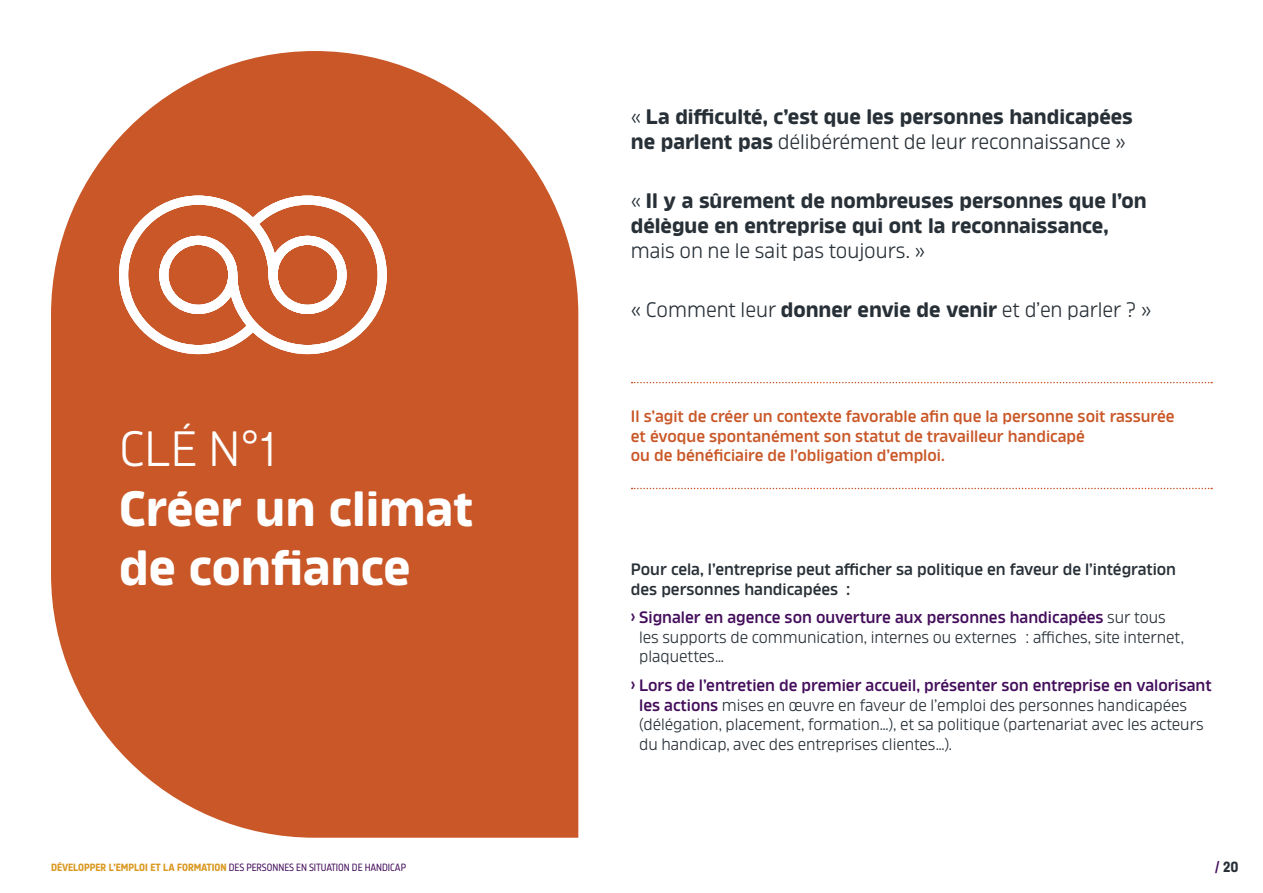
<style>
.page{position:relative;width:1263px;height:893px;background:#fff}
.page>*{position:absolute;margin:0;border:0;box-sizing:border-box;transform-origin:0 0}
.t1{font:700 49.5px/59.4px "Amfibia";color:#fff}
.t2{font:49.5px "Amfibia";color:#fff}
.t3{font:700 21px/25.2px "Amfibia";color:#283037}
.t4{font:21px "Amfibia";color:#283037}
.t5{font:16.5px/19.8px "Amfibia";color:#283037}
.t6{font:600 16.5px/19.8px "Amfibia";color:#c95727}
.t7{font:600 16.5px/19.8px "Amfibia";color:#283037}
.t8{font:700 condensed 15px "Amfibia";color:#283037}
.t9{font:condensed 10.5px "Amfibia";color:#430d5b}
.s1{font-weight:700;color:#da9a23}
.s2{font-weight:400}
.s3{font-weight:700}
.s4{font-weight:600;font-stretch:condensed;color:#430d5b}
.s5{font-weight:600;color:#430d5b}
.s6{color:#430d5b}
</style>
<div class="page">
<svg style="left:51px;top:51px;width:527px;height:787px;background:#cf693f"></svg>
<svg style="left:119px;top:196px;width:268px;height:158px"></svg>
<svg style="left:632px;top:382px;width:580px;height:1px"></svg>
<svg style="left:632px;top:488px;width:580px;height:1px"></svg>
<h1 class="t2" style="left:119px;top:420px;width:159px">CLÉ N°1</h1>
<h1 class="t1" style="left:119px;top:479px;width:356px">Créer un climat de confiance</h1>
<p class="t9" style="left:51px;top:861px;width:357px"><span class="s1">DÉVELOPPER L’EMPLOI ET LA FORMATION</span> DES PERSONNES EN SITUATION DE HANDICAP</p>
<p class="t3" style="left:631px;top:104px;width:503px"><span class="s2">«</span> La difficulté, c’est que les personnes handicapées ne parlent pas <span class="s2">délibérément de leur reconnaissance »</span></p>
<p class="t3" style="left:631px;top:188px;width:517px"><span class="s2">«</span> Il y a sûrement de nombreuses personnes que l’on délègue en entreprise qui ont la reconnaissance,</p>
<p class="t4" style="left:631px;top:239px;width:296px">mais on ne le sait pas toujours. »</p>
<p class="t4" style="left:631px;top:298px;width:522px">« Comment leur <span class="s3">donner envie de venir</span> et d’en parler ? »</p>
<p class="t6" style="left:631px;top:406px;width:545px">Il s’agit de créer un contexte favorable afin que la personne soit rassurée et évoque spontanément son statut de travailleur handicapé<br>ou de bénéficiaire de l’obligation d’emploi.</p>
<p class="t7" style="left:631px;top:559px;width:547px">Pour cela, l’entreprise peut afficher sa politique en faveur de l’intégration des personnes handicapées :</p>
<p class="t5" style="left:639px;top:607px;width:546px;text-indent:-8px"><span class="s4">›</span> <span class="s5">Signaler en agence son ouverture aux personnes handicapées</span> sur tous les supports de communication, internes ou externes : affiches, site internet, plaquettes…</p>
<p class="t5" style="left:639px;top:675px;width:574px;text-indent:-8px"><span class="s4">›</span> <span class="s5">Lors de l’entretien de premier accueil, présenter son entreprise en valorisant les actions</span> mises en œuvre en faveur de l’emploi des personnes handicapées (délégation, placement, formation…), et sa politique (partenariat avec les acteurs du handicap, avec des entreprises clientes…).</p>
<p class="t8" style="left:1215px;top:856px;width:25px"><span class="s6">/</span> 20</p>
</div>
